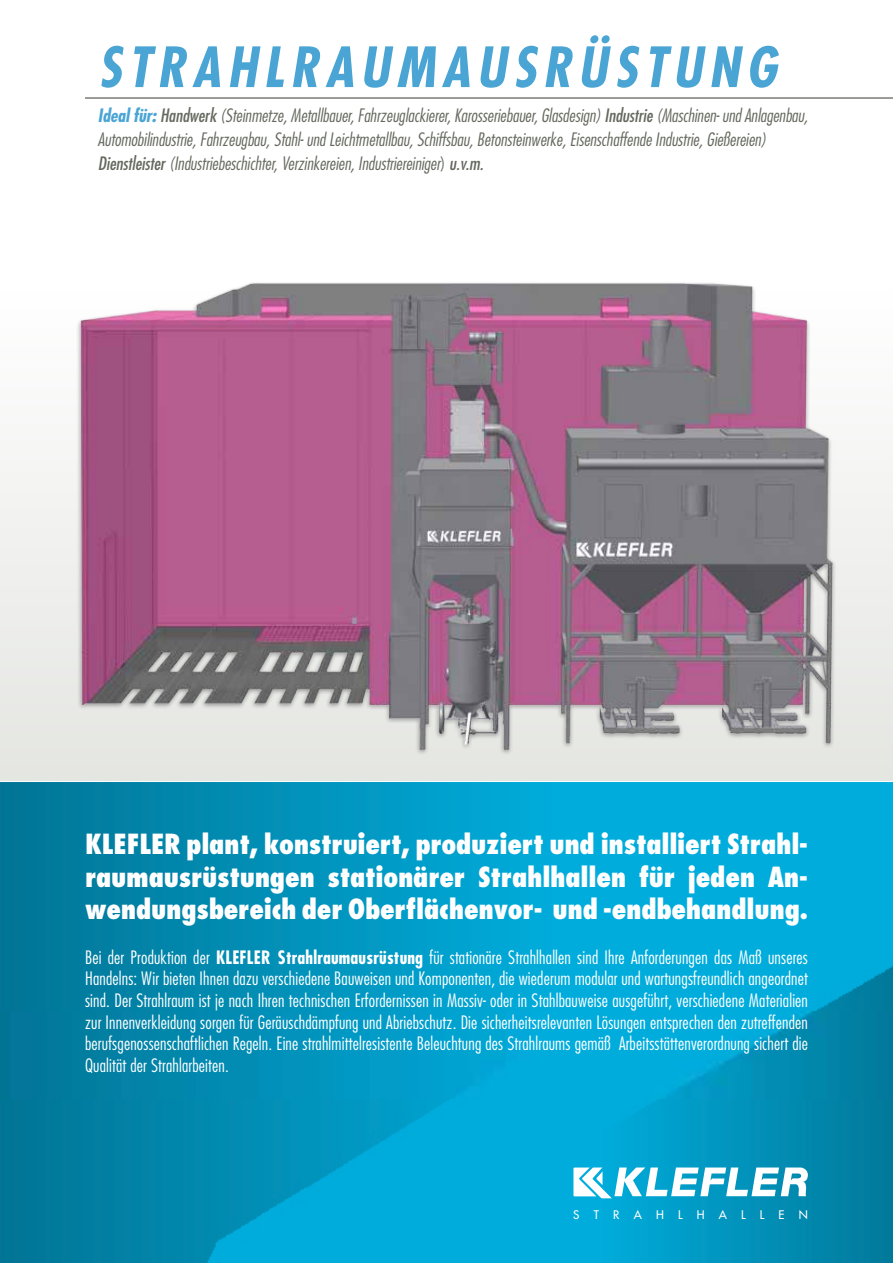
<style>
.page{position:relative;width:893px;height:1263px;background:#fff}
.page>*{position:absolute;margin:0;border:0;box-sizing:border-box;transform-origin:0 0}
.t1{font:italic 700 condensed 54px "Futura Std";letter-spacing:.12em;color:#4aa5d4}
.t2{font:800 condensed 27px/32.4px "Futura Std";letter-spacing:-.01em;color:#fff;text-align:justify}
.t3{font:300 condensed 18px/21.6px "Futura Std";letter-spacing:.01em;color:#fff;text-align:justify}
.t4{font:italic 300 condensed 18px/24px "Futura Std";color:#64685d}
.t5{font:500 11.55px "Futura Std";letter-spacing:1.23em;color:#fff}
.s1{font-weight:700;color:#4aa5d4}
.s2{font-weight:400}
.s3{font-style:normal}
.s4{font-weight:700}
</style>
<div class="page">
<svg style="left:0;top:458px;width:893px;height:323px;fill:#edeeeb"></svg>
<img style="left:0;top:782px;width:893px;height:481px">
<img style="left:30px;top:283px;width:837px;height:498px">
<hr style="left:85px;top:98px;width:808px;height:1px;background:#373a30">
<svg style="left:573px;top:1167px;width:235px;height:31px"></svg>
<h1 class="t1" style="left:98px;top:34px;width:680px">STRAHLRAUMAUSRÜSTUNG</h1>
<p class="t4" style="left:98px;top:104px;width:712px"><span class="s1">Ideal für:</span> <span class="s2">Handwerk</span> (Steinmetze, Metallbauer, Fahrzeuglackierer, Karosseriebauer, Glasdesign) <span class="s2">Industrie</span> (Maschinen- und Anlagenbau,<br>Automobilindustrie, Fahrzeugbau, Stahl- und Leichtmetallbau, Schiffsbau, Betonsteinwerke, Eisenschaffende Industrie, Gießereien)<br><span class="s2">Dienstleister</span> (Industriebeschichter, Verzinkereien, Industriereiniger<span class="s3">)</span> <span class="s2">u.v.m.</span></p>
<h2 class="t2" style="left:85px;top:828px;width:724px">KLEFLER plant, konstruiert, produziert und installiert Strahl&shy;raumausrüstungen stationärer Strahlhallen für jeden An&shy;wendungsbereich der Oberflächenvor- und -endbehandlung.</h2>
<p class="t3" style="left:85px;top:946px;width:724px">Bei der Produktion der <span class="s4">KLEFLER Strahlraumausrüstung</span> für stationäre Strahlhallen sind Ihre Anforderungen das Maß unseres Handelns: Wir bieten Ihnen dazu verschiedene Bauweisen und Komponenten, die wiederum modular und wartungsfreundlich angeordnet sind. Der Strahlraum ist je nach Ihren technischen Erfordernissen in Massiv- oder in Stahlbauweise ausgeführt, verschiedene Materialien zur Innenverkleidung sorgen für Geräuschdämpfung und Abriebschutz. Die sicherheitsrelevanten Lösungen entsprechen den zutreffenden berufsgenossenschaftlichen Regeln. Eine strahlmittelresistente Beleuchtung des Strahlraums gemäß Arbeitsstättenverordnung sichert die Qualität der Strahlarbeiten.</p>
<p class="t5" style="left:573px;top:1208px;width:236px">STRAHLHALLEN</p>
</div>
